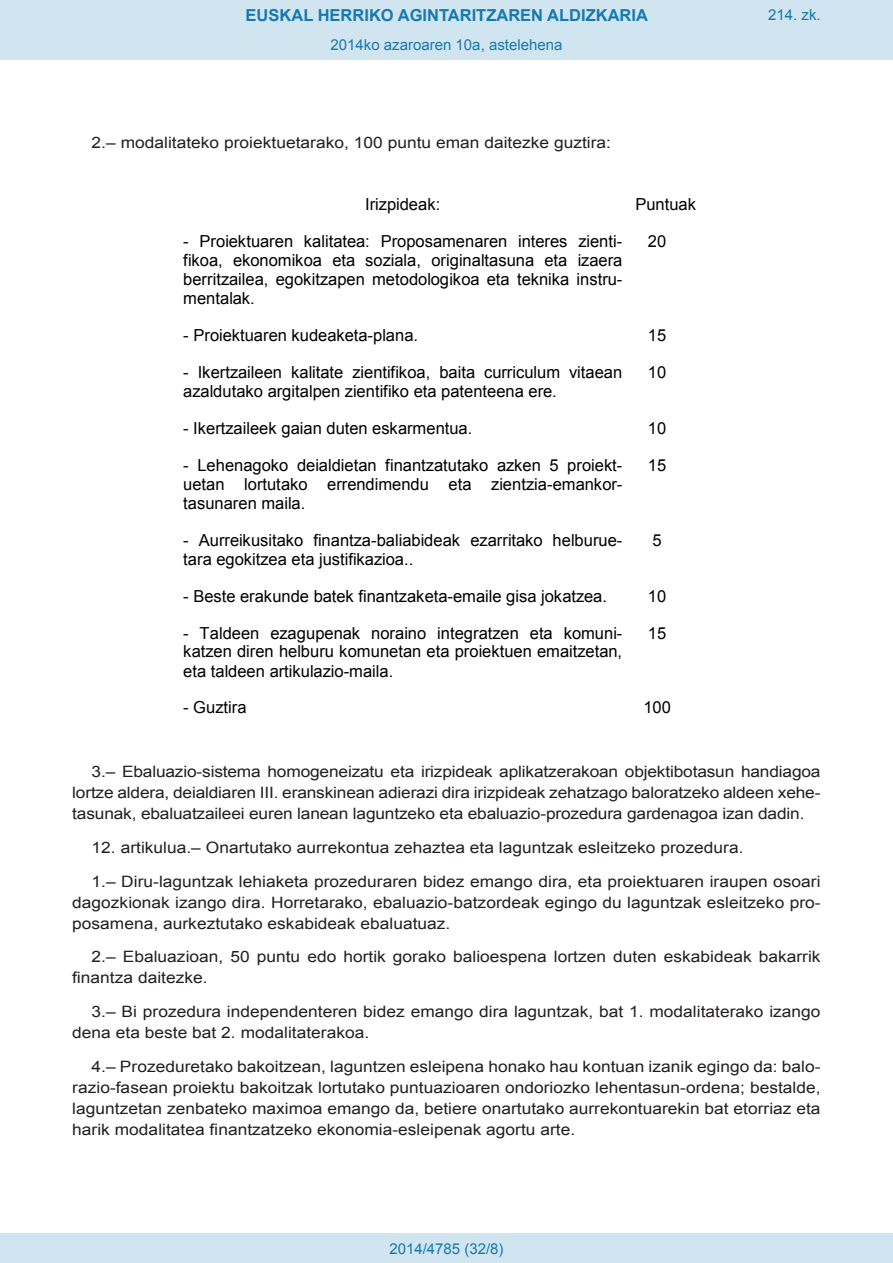
<style>
.page{position:relative;width:893px;height:1263px;background:#fff}
.page>*{position:absolute;margin:0;border:0;box-sizing:border-box;transform-origin:0 0}
.t1{font:16.5px/18.9px "Arial";color:#000;text-align:justify}
.t2{font:700 16.5px "Arial";color:#1879ad}
.BOPVDetalle{font:15.6px/21px "Arial";color:#231f20;text-align:justify;scale:1.11 1}
.Paginacion_Centro{font:15px "Arial";color:#1879ad}
</style>
<div class="page">
<div style="left:0;top:0;width:893px;height:60px;background:#d0e5f0"></div>
<div style="left:0;top:1233px;width:893px;height:30px;background:#d0e5f0"></div>
<p class="t2" style="left:246px;top:4px;width:404px">EUSKAL HERRIKO AGINTARITZAREN ALDIZKARIA</p>
<p class="Paginacion_Centro" style="left:331px;top:35px;width:233px">2014ko azaroaren 10a, astelehena</p>
<p class="BOPVDetalle" style="left:92px;top:132px;width:469px">2.– modalitateko proiektuetarako, 100 puntu eman daitezke guztira:</p>
<p class="t1" style="left:365px;top:195px;width:77px">Irizpideak:</p>
<p class="t1" style="left:635px;top:195px;width:62px">Puntuak</p>
<p class="t1" style="left:183px;top:232px;width:441px">- Proiektuaren kalitatea: Proposamenaren interes zienti&shy;fikoa, ekonomikoa eta soziala, originaltasuna eta izaera berritzailea, egokitzapen metodologikoa eta teknika instru&shy;mentalak.</p>
<p class="t1" style="left:648px;top:232px;width:20px">20</p>
<p class="t1" style="left:183px;top:326px;width:236px">- Proiektuaren kudeaketa-plana.</p>
<p class="t1" style="left:648px;top:326px;width:20px">15</p>
<p class="t1" style="left:183px;top:363px;width:441px">- Ikertzaileen kalitate zientifikoa, baita curriculum vitaean azaldutako argitalpen zientifiko eta patenteena ere.</p>
<p class="t1" style="left:648px;top:363px;width:20px">10</p>
<p class="t1" style="left:183px;top:419px;width:291px">- Ikertzaileek gaian duten eskarmentua.</p>
<p class="t1" style="left:648px;top:419px;width:20px">10</p>
<p class="t1" style="left:183px;top:456px;width:441px">- Lehenagoko deialdietan finantzatutako azken 5 proiekt&shy;uetan lortutako errendimendu eta zientzia-emankor&shy;tasunaren maila.</p>
<p class="t1" style="left:648px;top:456px;width:20px">15</p>
<p class="t1" style="left:183px;top:531px;width:441px">- Aurreikusitako finantza-baliabideak ezarritako helburue&shy;tara egokitzea eta justifikazioa..</p>
<p class="t1" style="left:652px;top:531px;width:11px">5</p>
<p class="t1" style="left:183px;top:586px;width:425px">- Beste erakunde batek finantzaketa-emaile gisa jokatzea.</p>
<p class="t1" style="left:648px;top:586px;width:20px">10</p>
<p class="t1" style="left:183px;top:623px;width:441px">- Taldeen ezagupenak noraino integratzen eta komuni&shy;katzen diren helburu komunetan eta proiektuen emaitzetan, eta taldeen artikulazio-maila.</p>
<p class="t1" style="left:648px;top:623px;width:20px">15</p>
<p class="t1" style="left:183px;top:698px;width:65px">- Guztira</p>
<p class="t1" style="left:643px;top:698px;width:29px">100</p>
<p class="Paginacion_Centro" style="left:768px;top:5px;width:54px">214. zk.</p>
<p class="BOPVDetalle" style="left:72px;top:761px;width:676px;text-indent:19px">3.– Ebaluazio-sistema homogeneizatu eta irizpideak aplikatzerakoan objektibotasun handiagoa lortze aldera, deialdiaren III. eranskinean adierazi dira irizpideak zehatzago baloratzeko aldeen xehe&shy;tasunak, ebaluatzaileei euren lanean laguntzeko eta ebaluazio-prozedura gardenagoa izan dadin.</p>
<p class="BOPVDetalle" style="left:92px;top:837px;width:589px">12. artikulua.– Onartutako aurrekontua zehaztea eta laguntzak esleitzeko prozedura.</p>
<p class="BOPVDetalle" style="left:72px;top:871px;width:676px;text-indent:19px">1.– Diru-laguntzak lehiaketa prozeduraren bidez emango dira, eta proiektuaren iraupen osoari dagozkionak izango dira. Horretarako, ebaluazio-batzordeak egingo du laguntzak esleitzeko pro&shy;posamena, aurkeztutako eskabideak ebaluatuaz.</p>
<p class="BOPVDetalle" style="left:72px;top:946px;width:676px;text-indent:19px">2.– Ebaluazioan, 50 puntu edo hortik gorako balioespena lortzen duten eskabideak bakarrik finantza daitezke.</p>
<p class="BOPVDetalle" style="left:72px;top:1001px;width:676px;text-indent:19px">3.– Bi prozedura independenteren bidez emango dira laguntzak, bat 1. modalitaterako izango dena eta beste bat 2. modalitaterakoa.</p>
<p class="BOPVDetalle" style="left:72px;top:1056px;width:676px;text-indent:19px">4.– Prozeduretako bakoitzean, laguntzen esleipena honako hau kontuan izanik egingo da: balo&shy;razio-fasean proiektu bakoitzak lortutako puntuazioaren ondoriozko lehentasun-ordena; bestalde, laguntzetan zenbateko maximoa emango da, betiere onartutako aurrekontuarekin bat etorriaz eta harik modalitatea finantzatzeko ekonomia-esleipenak agortu arte.</p>
<p class="Paginacion_Centro" style="left:389px;top:1238px;width:116px">2014/4785 (32/8)</p>
</div>
